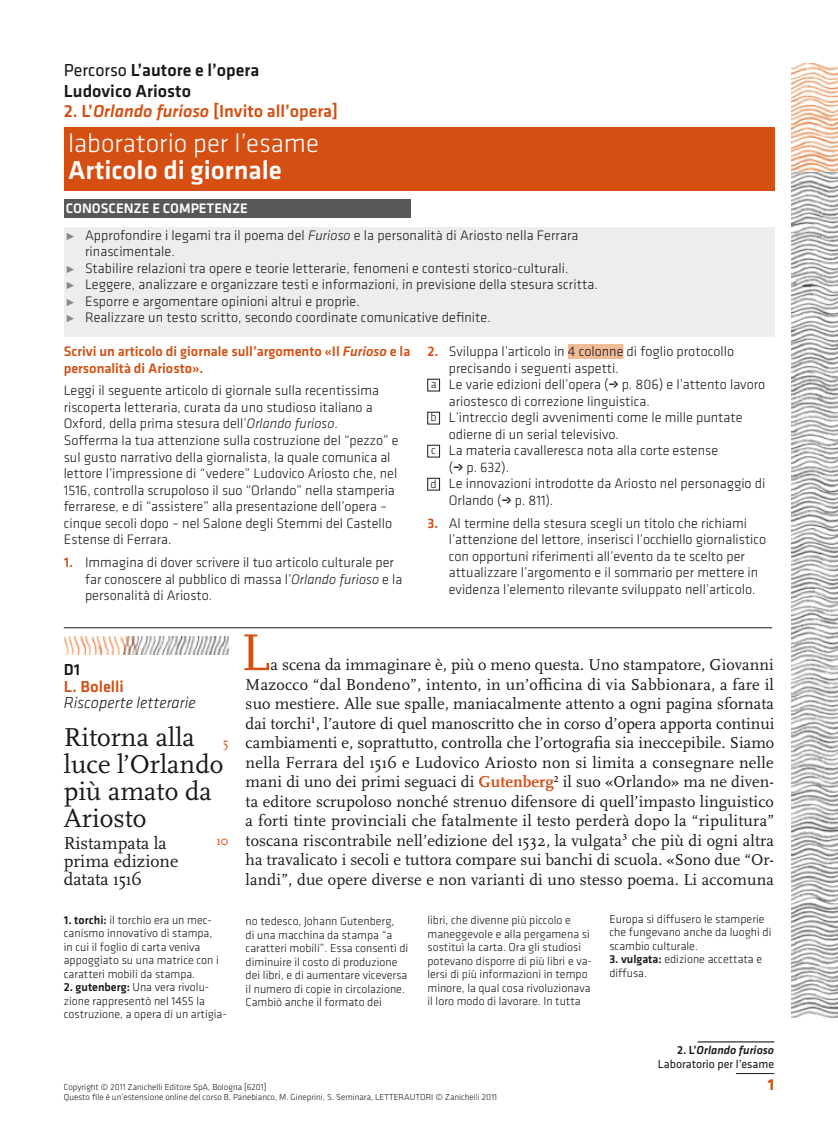
<style>
.page{position:relative;width:838px;height:1132px;background:#fff}
.page>*{position:absolute;margin:0;border:0;box-sizing:border-box;transform-origin:0 0}
.t1{font:54px "Scala OT";color:#d54e12}
.t2{font:27px/27px "Scala OT";color:#1a171c}
.t3{font:300 27px "Klavika";color:#fff}
.t4{font:500 27px "Klavika";color:#fff}
.t5{font:500 18px/20px "Klavika";color:#1a171c}
.t6{font:18px/18px "Scala OT";color:#1a171c}
.t7{font:500 18px "Klavika";color:#d54e12}
.t8{font:16.5px/19.5px "Scala OT";letter-spacing:.01em;color:#1a171c;text-align:justify}
.t9{font:italic 300 16.5px "Klavika";color:#1a171c}
.t10{font:500 16.5px "Klavika";color:#d54e12}
.t11{font:500 16.5px "Klavika";color:#1a171c}
.t12{font:700 16.5px "Klavika";color:#d54e12}
.t13{font:300 14.25px/16.5px "Klavika";color:#1a171c}
.t14{font:500 14.25px/16.5px "Klavika";color:#d54e12}
.t15{font:500 14.25px "Klavika";color:#fff}
.t16{font:13.5px "Scala OT";color:#d54e12}
.t17{font:300 12px/13.5px "Klavika";color:#1a171c}
.t18{font:12px/13.5px "Klavika";color:#1a171c;text-align:right}
.t19{font:300 9px/10.5px "Klavika";color:#1a171c}
.s1{font-weight:400}
.s2{font-style:italic}
.s3{font-weight:700;color:#87888a}
.s4{font-weight:500;color:#d54e12}
.s5{font-size:12px}
.s6{font-weight:500}
.s7{font-weight:700;color:#d54e12}
.s8{font-weight:500;font-style:italic}
</style>
<div class="page">
<img style="left:791px;top:171px;width:47px;height:846px">
<img style="left:791px;top:64px;width:47px;height:107px">
<div style="left:64px;top:227px;width:710px;height:109px;background:#ededee"></div>
<div style="left:568px;top:344px;width:55px;height:15px;background:#f0bb97"></div>
<div style="left:427px;top:379px;width:13px;height:12px;border:1px solid #1a171c"></div>
<div style="left:427px;top:412px;width:13px;height:12px;border:1px solid #1a171c"></div>
<div style="left:427px;top:445px;width:13px;height:12px;border:1px solid #1a171c"></div>
<div style="left:427px;top:478px;width:13px;height:12px;border:1px solid #1a171c"></div>
<div style="left:64px;top:200px;width:346px;height:18px;background:#58585a"></div>
<div style="left:64px;top:128px;width:710px;height:63px;background:#d54e12"></div>
<img style="left:138px;top:636px;width:91px;height:18px">
<img style="left:64px;top:636px;width:74px;height:18px">
<hr style="left:64px;top:627px;width:708px;height:1px;background:#1a171c">
<hr style="left:697px;top:1040px;width:77px;height:2px;background:#1a171c">
<hr style="left:736px;top:1072px;width:38px;height:1px;background:#1a171c">
<p class="t5" style="left:64px;top:61px;width:197px"><span class="s1">Percorso</span> L’autore e l’opera<br>Ludovico Ariosto</p>
<p class="t7" style="left:64px;top:101px;width:276px">2. L’<span class="s2">Orlando furioso</span> [Invito all’opera]</p>
<h2 class="t3" style="left:68px;top:128px;width:252px">laboratorio per l’esame</h2>
<h2 class="t4" style="left:68px;top:155px;width:215px">Articolo di giornale</h2>
<p class="t15" style="left:66px;top:200px;width:183px">CONOSCENZE E COMPETENZE</p>
<p class="t13" style="left:85px;top:227px;width:495px;text-indent:-19px"><span class="s3">•</span> Approfondire i legami tra il poema del <span class="s2">Furioso</span> e la personalità di Ariosto nella Ferrara rinascimentale.</p>
<p class="t13" style="left:66px;top:260px;width:504px"><span class="s3">•</span> Stabilire relazioni tra opere e teorie letterarie, fenomeni e contesti storico-culturali.</p>
<p class="t13" style="left:66px;top:276px;width:533px"><span class="s3">•</span> Leggere, analizzare e organizzare testi e informazioni, in previsione della stesura scritta.</p>
<p class="t13" style="left:66px;top:293px;width:296px"><span class="s3">•</span> Esporre e argomentare opinioni altrui e proprie.</p>
<p class="t13" style="left:66px;top:309px;width:426px"><span class="s3">•</span> Realizzare un testo scritto, secondo coordinate comunicative definite.</p>
<p class="t14" style="left:64px;top:343px;width:348px">Scrivi un articolo di giornale sull’argomento «Il <span class="s2">Furioso</span> e la personalità di Ariosto».</p>
<p class="t13" style="left:64px;top:382px;width:336px">Leggi il seguente articolo di giornale sulla recentissima riscoperta letteraria, curata da uno studioso italiano a Oxford, della prima stesura dell’<span class="s2">Orlando furioso</span>.<br>Sofferma la tua attenzione sulla costruzione del “pezzo” e sul gusto narrativo della giornalista, la quale comunica al lettore l’impressione di “vedere” Ludovico Ariosto che, nel 1516, controlla scrupoloso il suo “Orlando” nella stamperia ferrarese, e di “assistere” alla presentazione dell’opera – cinque secoli dopo – nel Salone degli Stemmi del Castello Estense di Ferrara.</p>
<p class="t13" style="left:85px;top:554px;width:319px;text-indent:-21px"><span class="s4">1.</span> Immagina di dover scrivere il tuo articolo culturale per far conoscere al pubblico di massa l’<span class="s2">Orlando furioso</span> e la personalità di Ariosto.</p>
<p class="t13" style="left:427px;top:343px;width:308px"><span class="s4">2.</span> Sviluppa l’articolo in 4 colonne di foglio protocollo</p>
<p class="t13" style="left:449px;top:360px;width:172px">precisando i seguenti aspetti.</p>
<p class="t13" style="left:431px;top:376px;width:336px"><span class="s5">a</span> Le varie edizioni dell’opera (<span class="s6">•</span> p. 806) e l’attento lavoro</p>
<p class="t13" style="left:449px;top:393px;width:203px">ariostesco di correzione linguistica.</p>
<p class="t13" style="left:430px;top:409px;width:313px"><span class="s5">b</span> L’intreccio degli avvenimenti come le mille puntate</p>
<p class="t13" style="left:449px;top:426px;width:172px">odierne di un serial televisivo.</p>
<p class="t13" style="left:431px;top:442px;width:288px"><span class="s5">c</span> La materia cavalleresca nota alla corte estense</p>
<p class="t13" style="left:449px;top:459px;width:62px">(<span class="s6">•</span> p. 632).</p>
<p class="t13" style="left:430px;top:475px;width:336px"><span class="s5">d</span> Le innovazioni introdotte da Ariosto nel personaggio di</p>
<p class="t13" style="left:449px;top:492px;width:106px">Orlando (<span class="s6">•</span> p. 811).</p>
<p class="t13" style="left:449px;top:514px;width:319px;text-indent:-21px"><span class="s4">3.</span> Al termine della stesura scegli un titolo che richiami l’attenzione del lettore, inserisci l’occhiello giornalistico con opportuni riferimenti all’evento da te scelto per attualizzare l’argomento e il sommario per mettere in evidenza l’elemento rilevante sviluppato nell’articolo.</p>
<p class="t11" style="left:64px;top:660px;width:18px">D1</p>
<p class="t10" style="left:64px;top:676px;width:62px">L. Bolelli</p>
<p class="t9" style="left:64px;top:693px;width:134px">Riscoperte letterarie</p>
<h2 class="t2" style="left:64px;top:723px;width:161px">Ritorna alla luce l’Orlando più amato da<br>Ariosto</h2>
<p class="t6" style="left:64px;top:834px;width:116px">Ristampata la prima edizione datata 1516</p>
<p class="t16" style="left:223px;top:735px;width:7px">5</p>
<p class="t16" style="left:217px;top:832px;width:13px">10</p>
<p class="t17" style="left:64px;top:912px;width:157px"><span class="s6">1. torchi:</span> il torchio era un mec&shy;canismo innovativo di stampa, in cui il foglio di carta veniva appoggiato su una matrice con i caratteri mobili da stampa.</p>
<p class="t17" style="left:64px;top:980px;width:164px"><span class="s6">2. gutenberg:</span> Una vera rivolu&shy;zione rappresentò nel 1455 la costruzione, a opera di un artigia-</p>
<h1 class="t1" style="left:241px;top:623px;width:30px">L</h1>
<p class="t8" style="left:246px;top:655px;width:530px;text-indent:25px">a scena da immaginare è, più o meno questa. Uno stampatore, Giovanni Mazocco “dal Bondeno”, intento, in un’officina di via Sabbionara, a fare il suo mestiere. Alle sue spalle, maniacalmente attento a ogni pagina sfornata dai torchi<sup>1</sup>, l’autore di quel manoscritto che in corso d’opera apporta continui cambiamenti e, soprattutto, controlla che l’ortografia sia ineccepibile. Siamo nella Ferrara del 1516 e Ludovico Ariosto non si limita a consegnare nelle mani di uno dei primi seguaci di <span class="s7">Gutenberg</span><sup>2</sup> il suo «Orlando» ma ne diven&shy;ta editore scrupoloso nonché strenuo difensore di quell’impasto linguistico a forti tinte provinciali che fatalmente il testo perderà dopo la “ripulitura” toscana riscontrabile nell’edizione del 1532, la vulgata<sup>3</sup> che più di ogni altra ha travalicato i secoli e tuttora compare sui banchi di scuola. «Sono due “Or&shy;landi”, due opere diverse e non varianti di uno stesso poema. Li accomuna</p>
<p class="t17" style="left:246px;top:914px;width:164px">no tedesco, Johann Gutenberg,<br>di una macchina da stampa “a caratteri mobili”. Essa consentì di diminuire il costo di produzione dei libri, e di aumentare viceversa il numero di copie in circolazione.<br>Cambiò anche il formato dei</p>
<p class="t17" style="left:427px;top:913px;width:166px">libri, che divenne più piccolo e maneggevole e alla pergamena si sostituì la carta. Ora gli studiosi potevano disporre di più libri e va&shy;lersi di più informazioni in tempo minore, la qual cosa rivoluzionava il loro modo di lavorare. In tutta</p>
<p class="t17" style="left:609px;top:912px;width:163px">Europa si diffusero le stamperie che fungevano anche da luoghi di scambio culturale.</p>
<p class="t17" style="left:609px;top:952px;width:154px"><span class="s6">3. vulgata:</span> edizione accettata e diffusa.</p>
<p class="t19" style="left:64px;top:1081px;width:435px">Copyright © 2011 Zanichelli Editore SpA, Bologna [6201]<br>Questo file è un’estensione online del corso B. Panebianco, M. Gineprini, S. Seminara, LETTERAUTORI © Zanichelli 2011</p>
<p class="t18" style="left:658px;top:1043px;width:118px"><span class="s6">2. L’</span><span class="s8">Orlando furioso<br></span>Laboratorio per l’esame</p>
<p class="t12" style="left:767px;top:1075px;width:8px">1</p>
</div>
